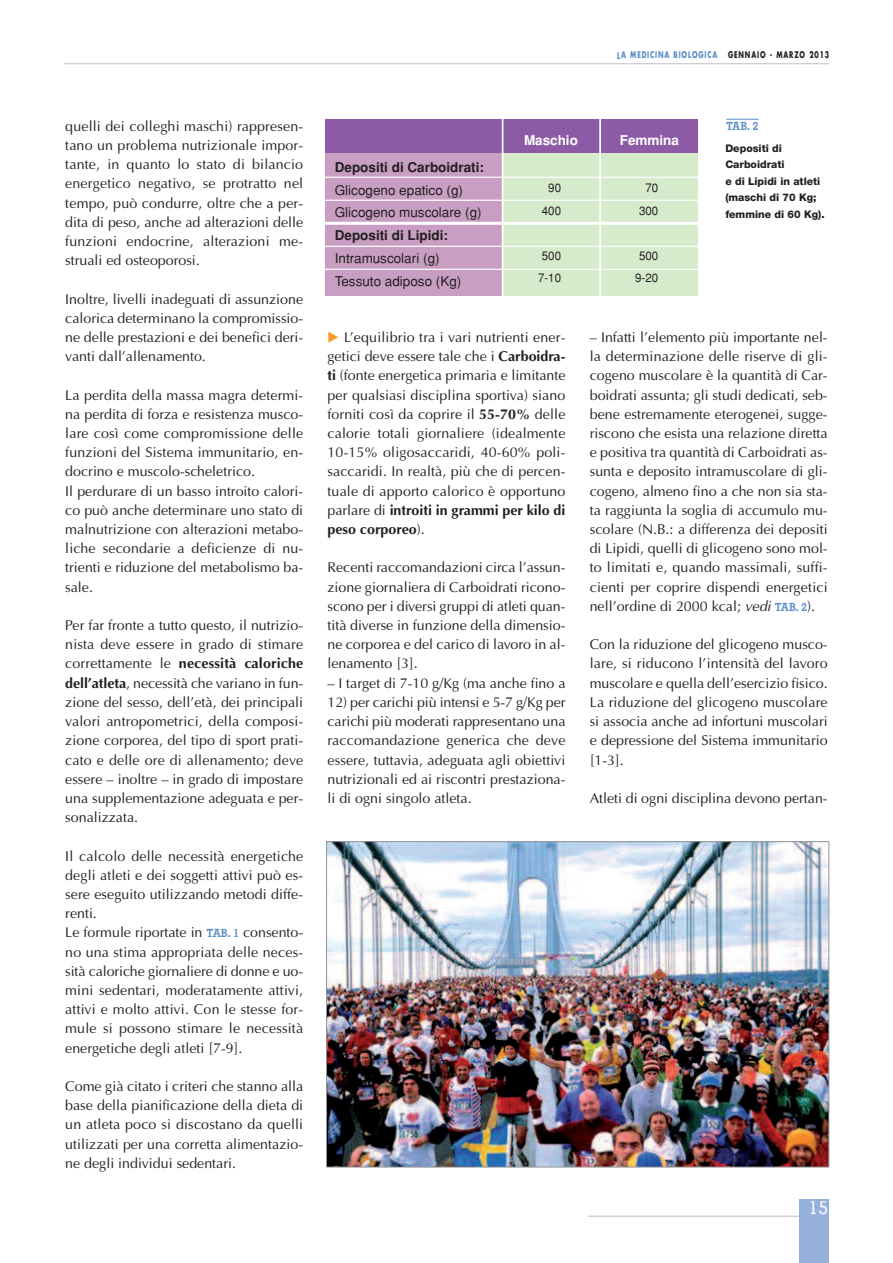
<style>
.page{position:relative;width:893px;height:1263px;background:#fff}
.page>*{position:absolute;margin:0;border:0;box-sizing:border-box;transform-origin:0 0}
.t1{font:500 18px "Memphis";color:#fff}
.t2{font:14.25px/19.2px "Optima";color:#231f20;text-align:justify}
.t3{font:13.5px/22.8px "Helvetica";color:#231f20}
.t4{font:700 13.5px "Helvetica";color:#231f20}
.t5{font:700 13.5px "Helvetica";color:#fff}
.t6{font:12px/22.5px "Helvetica";color:#231f20;text-align:center;scale:.96 1}
.t7{font:700 11.25px "Memphis";color:#568cc9}
.t8{font:800 10.5px/16.5px "Helvetica Neue";color:#231f20}
.t9{font:700 9px "Futura";letter-spacing:.135em;color:#568cc9;scale:.7 1}
.s1{color:#231f20}
.s2{font-weight:700}
.s3{font-family:"Memphis";font-weight:700;font-size:11.25px;color:#568cc9}
.s4{font-style:italic}
</style>
<div class="page">
<hr style="left:588px;top:1216px;width:220px;height:1px;background:#bcbdc0">
<div style="left:799px;top:1199px;width:30px;height:64px;background:#96b1dc"></div>
<hr style="left:64px;top:64px;width:765px;height:1px;background:#bcbdc0">
<div style="left:325px;top:119px;width:373px;height:176px;background:#d6eacc"></div>
<div style="left:325px;top:119px;width:177px;height:176px;background:#c89fc2"></div>
<div style="left:325px;top:119px;width:373px;height:34px;background:#8d5ba6"></div>
<hr style="left:325px;top:177px;width:373px;height:1px;background:#fff">
<hr style="left:599px;top:119px;width:2px;height:176px;background:#fff">
<hr style="left:502px;top:119px;width:1px;height:176px;background:#fff">
<hr style="left:325px;top:200px;width:373px;height:1px;background:#fff">
<hr style="left:325px;top:246px;width:373px;height:1px;background:#fff">
<hr style="left:325px;top:269px;width:373px;height:1px;background:#fff">
<hr style="left:325px;top:222px;width:373px;height:3px;background:#fff">
<hr style="left:726px;top:119px;width:32px;height:1px;background:#568cc9">
<img style="left:328px;top:843px;width:499px;height:322px">
<div style="left:326px;top:841px;width:503px;height:326px;border:1px solid #939598"></div>
<p class="t9" style="left:617px;top:51px;width:304px">LA MEDICINA BIOLOGICA <span class="s1">GENNAIO - MARZO 2013</span></p>
<p class="t2" style="left:65px;top:116px;width:239px">quelli dei colleghi maschi) rappresen&shy;tano un problema nutrizionale impor&shy;tante, in quanto lo stato di bilancio energetico negativo, se protratto nel tempo, può condurre, oltre che a per&shy;dita di peso, anche ad alterazioni delle funzioni endocrine, alterazioni me&shy;struali ed osteoporosi.</p>
<p class="t2" style="left:65px;top:289px;width:239px">Inoltre, livelli inadeguati di assunzione calorica determinano la compromissio&shy;ne delle prestazioni e dei benefici deri&shy;vanti dall’allenamento.</p>
<p class="t2" style="left:65px;top:385px;width:239px;text-align:left">La perdita della massa magra determi&shy;na perdita di forza e resistenza musco&shy;lare così come compromissione delle funzioni del Sistema immunitario, en&shy;docrino e muscolo-scheletrico.<br>Il perdurare di un basso introito calori&shy;co può anche determinare uno stato di malnutrizione con alterazioni metabo&shy;liche secondarie a deficienze di nu&shy;trienti e riduzione del metabolismo ba&shy;sale.</p>
<p class="t2" style="left:65px;top:615px;width:239px">Per far fronte a tutto questo, il nutrizio&shy;nista deve essere in grado di stimare correttamente le <span class="s2">necessità caloriche dell’atleta</span>, necessità che variano in fun&shy;zione del sesso, dell’età, dei principali valori antropometrici, della composi&shy;zione corporea, del tipo di sport prati&shy;cato e delle ore di allenamento; deve essere – inoltre – in grado di impostare una supplementazione adeguata e per&shy;sonalizzata.</p>
<p class="t2" style="left:65px;top:846px;width:239px;text-align:left">Il calcolo delle necessità energetiche degli atleti e dei soggetti attivi può es&shy;sere eseguito utilizzando metodi diffe&shy;renti.<br>Le formule riportate in <span class="s3">TAB. 1</span> consento&shy;no una stima appropriata delle neces&shy;sità caloriche giornaliere di donne e uo&shy;mini sedentari, moderatamente attivi, attivi e molto attivi. Con le stesse for&shy;mule si possono stimare le necessità energetiche degli atleti [7-9].</p>
<p class="t2" style="left:65px;top:1076px;width:239px">Come già citato i criteri che stanno alla base della pianificazione della dieta di un atleta poco si discostano da quelli utilizzati per una corretta alimentazio&shy;ne degli individui sedentari.</p>
<p class="t4" style="left:335px;top:159px;width:151px">Depositi di Carboidrati:</p>
<p class="t3" style="left:335px;top:179px;width:148px">Glicogeno epatico (g)<br>Glicogeno muscolare (g)</p>
<p class="t4" style="left:335px;top:228px;width:115px">Depositi di Lipidi:</p>
<p class="t3" style="left:335px;top:247px;width:128px">Intramuscolari (g)<br>Tessuto adiposo (Kg)</p>
<p class="t5" style="left:524px;top:133px;width:55px">Maschio</p>
<p class="t5" style="left:620px;top:133px;width:61px">Femmina</p>
<p class="t6" style="left:542px;top:177px;width:22px">90<br>400</p>
<p class="t6" style="left:538px;top:244px;width:26px">500<br>7-10</p>
<p class="t6" style="left:639px;top:177px;width:22px">70<br>300</p>
<p class="t6" style="left:635px;top:244px;width:26px">500<br>9-20</p>
<p class="t7" style="left:726px;top:122px;width:34px">TAB. 2</p>
<p class="t8" style="left:725px;top:141px;width:101px">Depositi di<br>Carboidrati<br>e di Lipidi in atleti (maschi di 70 Kg; femmine di 60 Kg).</p>
<p class="t2" style="left:327px;top:327px;width:239px;text-indent:17px">L’equilibrio tra i vari nutrienti ener&shy;getici deve essere tale che i <span class="s2">Carboidra&shy;ti</span> (fonte energetica primaria e limitante per qualsiasi disciplina sportiva) siano forniti così da coprire il <span class="s2">55-70%</span> delle calorie totali giornaliere (idealmente 10-15% oligosaccaridi, 40-60% poli&shy;saccaridi. In realtà, più che di percen&shy;tuale di apporto calorico è opportuno parlare di <span class="s2">introiti in grammi per kilo di peso corporeo</span>).</p>
<p class="t2" style="left:327px;top:558px;width:239px">Recenti raccomandazioni circa l’assun&shy;zione giornaliera di Carboidrati ricono&shy;scono per i diversi gruppi di atleti quan&shy;tità diverse in funzione della dimensio&shy;ne corporea e del carico di lavoro in al&shy;lenamento [3].</p>
<p class="t2" style="left:327px;top:673px;width:239px">– I target di 7-10 g/Kg (ma anche fino a</p>
<p class="t2" style="left:327px;top:692px;width:239px">12) per carichi più intensi e 5-7 g/Kg per carichi più moderati rappresentano una raccomandazione generica che deve essere, tuttavia, adeguata agli obiettivi nutrizionali ed ai riscontri prestaziona&shy;li di ogni singolo atleta.</p>
<p class="t2" style="left:590px;top:327px;width:239px">– Infatti l’elemento più importante nel&shy;la determinazione delle riserve di gli&shy;cogeno muscolare è la quantità di Car&shy;boidrati assunta; gli studi dedicati, seb&shy;bene estremamente eterogenei, sugge&shy;riscono che esista una relazione diretta e positiva tra quantità di Carboidrati as&shy;sunta e deposito intramuscolare di gli&shy;cogeno, almeno fino a che non sia sta&shy;ta raggiunta la soglia di accumulo mu&shy;scolare (N.B.: a differenza dei depositi di Lipidi, quelli di glicogeno sono mol&shy;to limitati e, quando massimali, suffi&shy;cienti per coprire dispendi energetici nell’ordine di 2000 kcal; <span class="s4">vedi</span> <span class="s3">TAB. 2</span>).</p>
<p class="t2" style="left:590px;top:635px;width:239px">Con la riduzione del glicogeno musco&shy;lare, si riducono l’intensità del lavoro muscolare e quella dell’esercizio fisico.<br>La riduzione del glicogeno muscolare si associa anche ad infortuni muscolari e depressione del Sistema immunitario [1-3].</p>
<p class="t2" style="left:590px;top:788px;width:239px">Atleti di ogni disciplina devono pertan-</p>
<p class="t1" style="left:809px;top:1201px;width:20px">15</p>
</div>
